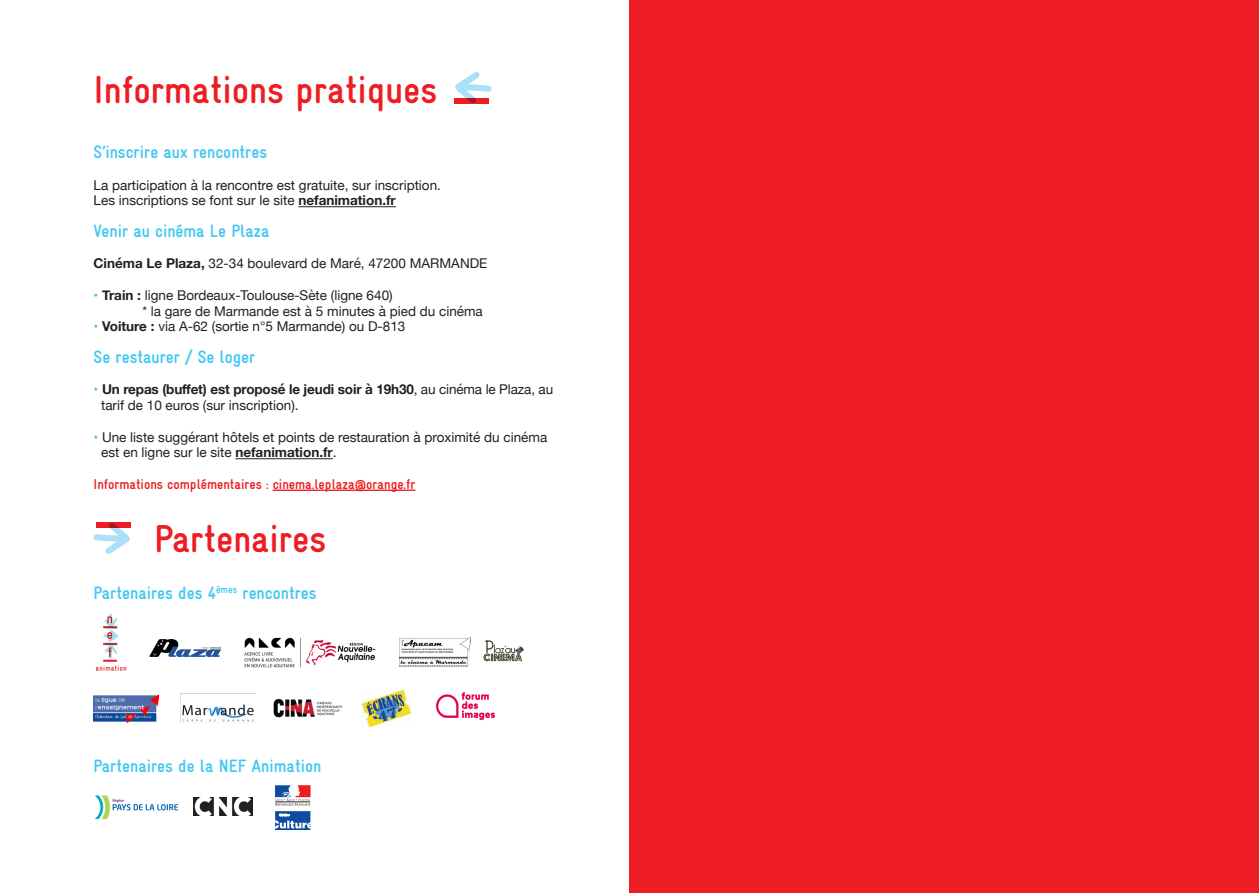
<style>
.page{position:relative;width:1259px;height:893px;background:#fff}
.page>*{position:absolute;margin:0;border:0;box-sizing:border-box;transform-origin:0 0}
.t1{font:700 39px "Gravur Condensed";color:#ee1d23}
.t2{font:700 18px "Gravur Condensed";color:#40c7f4}
.t3{font:700 14.25px "Gravur Condensed";color:#ee1d23}
.t4{font:13.5px "Helvetica Neue";color:#231f20}
.t5{font:700 13.5px "Helvetica Neue";letter-spacing:-.01em;color:#231f20}
.s1{font-weight:700}
.s2{color:#40c7f4}
.s3{font-weight:400;color:#40c7f4}
.s4{font-weight:400}
</style>
<div class="page">
<div style="left:629px;top:0;width:630px;height:893px;background:#ee1d23"></div>
<hr style="left:298px;top:206px;width:98px;height:1px;background:#231f20">
<hr style="left:235px;top:458px;width:98px;height:1px;background:#231f20">
<hr style="left:273px;top:490px;width:142px;height:1px;background:#ee1d23">
<svg style="left:455px;top:72px;width:36px;height:31px"></svg>
<svg style="left:454px;top:99px;width:34px;height:5px"></svg>
<img style="left:149px;top:639px;width:71px;height:17px">
<img style="left:483px;top:640px;width:41px;height:22px">
<img style="left:94px;top:695px;width:64px;height:28px">
<img style="left:399px;top:637px;width:71px;height:30px">
<img style="left:95px;top:613px;width:32px;height:58px">
<svg style="left:95px;top:795px;width:83px;height:24px"></svg>
<img style="left:193px;top:798px;width:59px;height:18px">
<svg style="left:275px;top:785px;width:35px;height:44px"></svg>
<svg style="left:93px;top:527px;width:37px;height:27px"></svg>
<svg style="left:96px;top:522px;width:35px;height:5px"></svg>
<img style="left:436px;top:692px;width:59px;height:28px">
<img style="left:273px;top:699px;width:70px;height:19px">
<img style="left:181px;top:693px;width:74px;height:30px">
<img style="left:244px;top:637px;width:132px;height:31px">
<img style="left:362px;top:690px;width:48px;height:36px">
<p class="t1" style="left:94px;top:68px;width:345px">Informations pratiques</p>
<p class="t2" style="left:94px;top:142px;width:175px">S’inscrire aux rencontres</p>
<p class="t4" style="left:94px;top:175px;width:349px">La participation à la rencontre est gratuite, sur inscription.</p>
<p class="t4" style="left:94px;top:191px;width:304px">Les inscriptions se font sur le site <span class="s1">nefanimation.fr</span></p>
<p class="t2" style="left:94px;top:221px;width:177px">Venir au cinéma Le Plaza</p>
<p class="t4" style="left:94px;top:254px;width:395px"><span class="s1">Cinéma Le Plaza,</span> 32-34 boulevard de Maré, 47200 MARMANDE</p>
<p class="t4" style="left:94px;top:285px;width:301px"><span class="s2">•</span> <span class="s1">Train :</span> ligne Bordeaux-Toulouse-Sète (ligne 640)</p>
<p class="t4" style="left:142px;top:301px;width:342px">* la gare de Marmande est à 5 minutes à pied du cinéma</p>
<p class="t4" style="left:94px;top:317px;width:313px"><span class="s2">•</span> <span class="s1">Voiture :</span> via A-62 (sortie n°5 Marmande) ou D-813</p>
<p class="t2" style="left:94px;top:347px;width:163px">Se restaurer / Se loger</p>
<p class="t5" style="left:94px;top:379px;width:461px"><span class="s3">•</span> Un repas (buffet) est proposé le jeudi soir à 19h30<span class="s4">, au cinéma le Plaza, au</span></p>
<p class="t4" style="left:101px;top:396px;width:199px">tarif de 10 euros (sur inscription).</p>
<p class="t4" style="left:94px;top:427px;width:455px"><span class="s2">•</span> Une liste suggérant hôtels et points de restauration à proximité du cinéma</p>
<p class="t4" style="left:101px;top:443px;width:237px">est en ligne sur le site <span class="s1">nefanimation.fr</span>.</p>
<p class="t3" style="left:94px;top:476px;width:323px">Informations complémentaires : cinema.leplaza@orange.fr</p>
<p class="t1" style="left:154px;top:517px;width:174px">Partenaires</p>
<p class="t2" style="left:94px;top:583px;width:225px">Partenaires des 4<sup>èmes</sup> rencontres</p>
<p class="t2" style="left:94px;top:756px;width:229px">Partenaires de la NEF Animation</p>
</div>
